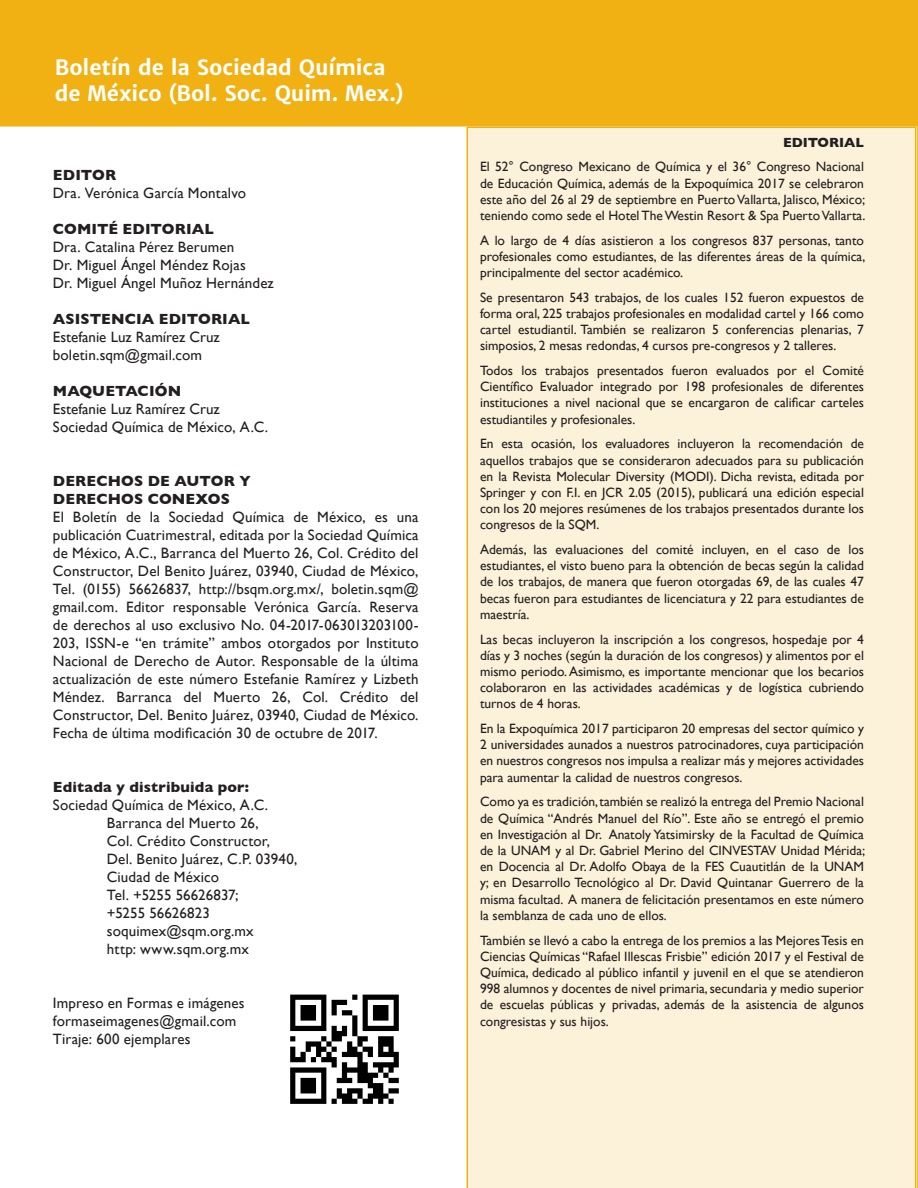
<style>
.page{position:relative;width:918px;height:1188px;background:#fff}
.page>*{position:absolute;margin:0;border:0;box-sizing:border-box;transform-origin:0 0}
.t1{font:700 21px/25.2px "Merriweather Sans";letter-spacing:-.005em;color:#fff}
.t2{font:15px/18px "Gill Sans";letter-spacing:.01em;color:#231f20}
.t3{font:700 15px/18px "Gill Sans";letter-spacing:.01em;color:#231f20}
.t4{font:13.5px/16.2px "Gill Sans";color:#231f20;text-align:justify}
.t5{font:700 13.5px "Gill Sans";color:#231f20}
</style>
<div class="page">
<div style="left:0;top:0;width:917px;height:127px;background:#f1b112"></div>
<div style="left:466px;top:127px;width:450px;height:1061px;background:#fcf1d9"></div>
<svg style="left:917px;top:0;width:1px;height:1188px"></svg>
<img style="left:290px;top:994px;width:109px;height:110px">
<h1 class="t1" style="left:55px;top:55px;width:350px">Boletín de la Sociedad Química de México (Bol. Soc. Quim. Mex.)</h1>
<p class="t3" style="left:53px;top:166px;width:65px">EDITOR</p>
<p class="t2" style="left:53px;top:184px;width:195px">Dra. Verónica García Montalvo</p>
<p class="t3" style="left:53px;top:220px;width:162px">COMITÉ EDITORIAL</p>
<p class="t2" style="left:53px;top:238px;width:222px">Dra. Catalina Pérez Berumen<br>Dr. Miguel Ángel Méndez Rojas<br>Dr. Miguel Ángel Muñoz Hernández</p>
<p class="t3" style="left:53px;top:310px;width:199px">ASISTENCIA EDITORIAL</p>
<p class="t2" style="left:53px;top:328px;width:168px">Estefanie Luz Ramírez Cruz boletin.sqm@gmail.com</p>
<p class="t3" style="left:53px;top:382px;width:130px">MAQUETACIÓN</p>
<p class="t2" style="left:53px;top:400px;width:217px">Estefanie Luz Ramírez Cruz<br>Sociedad Química de México, A.C.</p>
<p class="t3" style="left:53px;top:472px;width:199px">DERECHOS DE AUTOR Y<br>DERECHOS CONEXOS</p>
<p class="t2" style="left:53px;top:508px;width:367px;text-align:justify">El Boletín de la Sociedad Química de México, es una publicación Cuatrimestral, editada por la Sociedad Química de México, A.C., Barranca del Muerto 26, Col. Crédito del Constructor, Del Benito Juárez, 03940, Ciudad de México, Tel. (0155) 56626837, http://bsqm.org.mx/, boletin.sqm@ gmail.com. Editor responsable Verónica García. Reserva de derechos al uso exclusivo No. 04-2017-063013203100- 203, ISSN-e “en trámite” ambos otorgados por Instituto Nacional de Derecho de Autor. Responsable de la última actualización de este número Estefanie Ramírez y Lizbeth Méndez. Barranca del Muerto 26, Col. Crédito del Constructor, Del. Benito Juárez, 03940, Ciudad de México.<br>Fecha de última modificación 30 de octubre de 2017.</p>
<p class="t3" style="left:53px;top:778px;width:198px">Editada y distribuida por:</p>
<p class="t2" style="left:107px;top:796px;width:192px;text-indent:-54px">Sociedad Química de México, A.C.<br>Barranca del Muerto 26,<br>Col. Crédito Constructor,<br>Del. Benito Juárez, C.P. 03940,<br>Ciudad de México<br>Tel. +5255 56626837;<br>+5255 56626823 soquimex@sqm.org.mx<br>http: www.sqm.org.mx</p>
<p class="t2" style="left:53px;top:994px;width:193px">Impreso en Formas e imágenes formaseimagenes@gmail.com<br>Tiraje: 600 ejemplares</p>
<p class="t5" style="left:783px;top:131px;width:82px">EDITORIAL</p>
<p class="t4" style="left:480px;top:159px;width:387px">El 52° Congreso Mexicano de Química y el 36° Congreso Nacional de Educación Química, además de la Expoquímica 2017 se celebraron este año del 26 al 29 de septiembre en Puerto Vallarta, Jalisco, México; teniendo como sede el Hotel The Westin Resort &amp; Spa Puerto Vallarta.</p>
<p class="t4" style="left:480px;top:232px;width:387px">A lo largo de 4 días asistieron a los congresos 837 personas, tanto profesionales como estudiantes, de las diferentes áreas de la química, principalmente del sector académico.</p>
<p class="t4" style="left:480px;top:289px;width:385px">Se presentaron 543 trabajos, de los cuales 152 fueron expuestos de forma oral, 225 trabajos profesionales en modalidad cartel y 166 como cartel estudiantil. También se realizaron 5 conferencias plenarias, 7 simposios, 2 mesas redondas, 4 cursos pre-congresos y 2 talleres.</p>
<p class="t4" style="left:480px;top:362px;width:385px">Todos los trabajos presentados fueron evaluados por el Comité Científico Evaluador integrado por 198 profesionales de diferentes instituciones a nivel nacional que se encargaron de calificar carteles estudiantiles y profesionales.</p>
<p class="t4" style="left:480px;top:436px;width:385px">En esta ocasión, los evaluadores incluyeron la recomendación de aquellos trabajos que se consideraron adecuados para su publicación en la Revista Molecular Diversity (MODI). Dicha revista, editada por Springer y con F.I. en JCR 2.05 (2015), publicará una edición especial con los 20 mejores resúmenes de los trabajos presentados durante los congresos de la SQM.</p>
<p class="t4" style="left:480px;top:541px;width:385px">Además, las evaluaciones del comité incluyen, en el caso de los estudiantes, el visto bueno para la obtención de becas según la calidad de los trabajos, de manera que fueron otorgadas 69, de las cuales 47 becas fueron para estudiantes de licenciatura y 22 para estudiantes de maestría.</p>
<p class="t4" style="left:480px;top:631px;width:385px">Las becas incluyeron la inscripción a los congresos, hospedaje por 4 días y 3 noches (según la duración de los congresos) y alimentos por el mismo periodo. Asimismo, es importante mencionar que los becarios colaboraron en las actividades académicas y de logística cubriendo turnos de 4 horas.</p>
<p class="t4" style="left:480px;top:720px;width:385px">En la Expoquímica 2017 participaron 20 empresas del sector químico y 2 universidades aunados a nuestros patrocinadores, cuya participación en nuestros congresos nos impulsa a realizar más y mejores actividades para aumentar la calidad de nuestros congresos.</p>
<p class="t4" style="left:480px;top:794px;width:387px">Como ya es tradición, también se realizó la entrega del Premio Nacional de Química “Andrés Manuel del Río”. Este año se entregó el premio en Investigación al Dr. Anatoly Yatsimirsky de la Facultad de Química de la UNAM y al Dr. Gabriel Merino del CINVESTAV Unidad Mérida; en Docencia al Dr. Adolfo Obaya de la FES Cuautitlán de la UNAM y; en Desarrollo Tecnológico al Dr. David Quintanar Guerrero de la misma facultad. A manera de felicitación presentamos en este número la semblanza de cada uno de ellos.</p>
<p class="t4" style="left:480px;top:932px;width:385px">También se llevó a cabo la entrega de los premios a las Mejores Tesis en Ciencias Químicas “Rafael Illescas Frisbie” edición 2017 y el Festival de Química, dedicado al público infantil y juvenil en el que se atendieron 998 alumnos y docentes de nivel primaria, secundaria y medio superior de escuelas públicas y privadas, además de la asistencia de algunos congresistas y sus hijos.</p>
</div>
